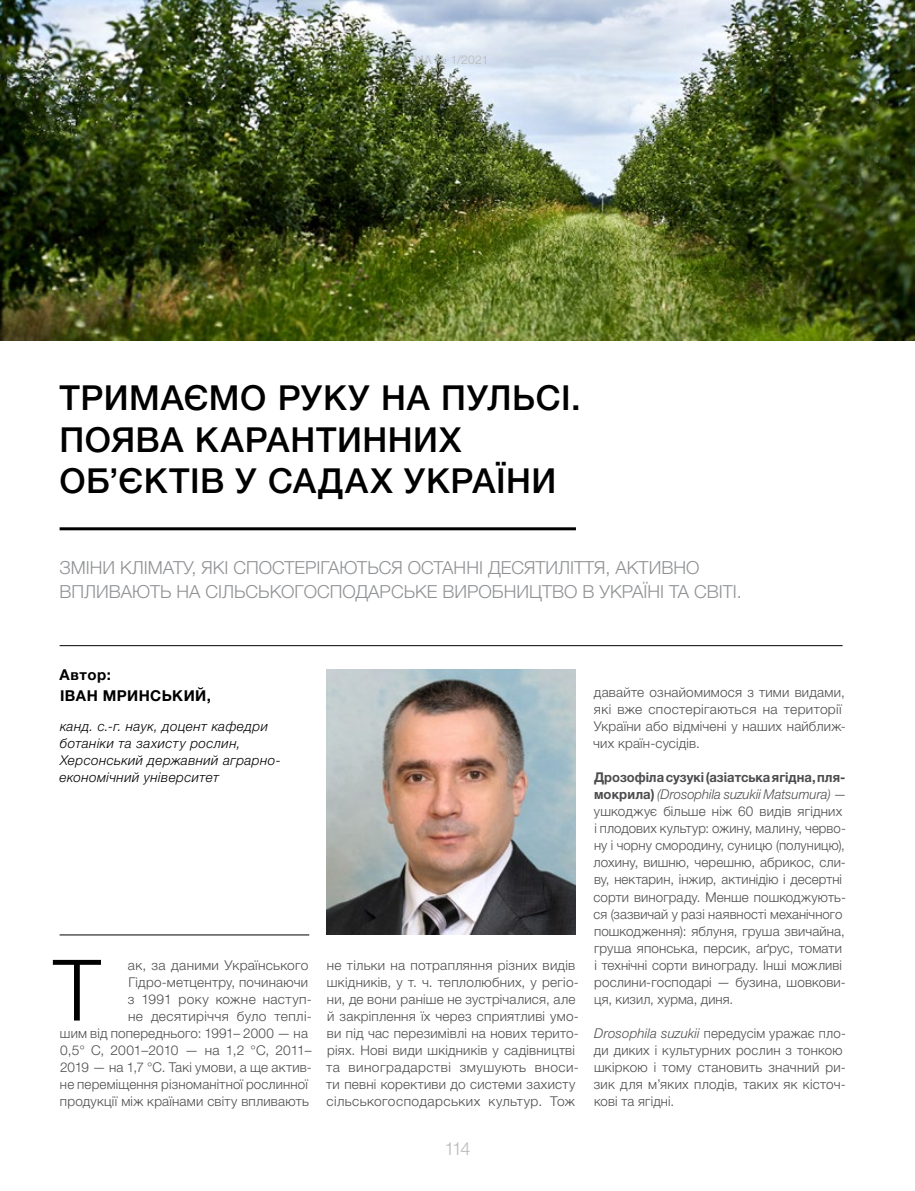
<style>
.page{position:relative;width:915px;height:1191px;background:#fff}
.page>*{position:absolute;margin:0;border:0;box-sizing:border-box;transform-origin:0 0}
.t1{font:300 84.9px "Helvetica Neue LTW1 G";color:#000}
.t2{font:500 34.5px/41.4px "Helvetica Neue LTW1 G";letter-spacing:.01em;color:#000}
.t3{font:300 18px/24px "Helvetica Neue LTW1 G";color:#8f9194}
.t4{font:300 18px "Helvetica Neue LTW1 G";color:#b7b9bb}
.t5{font:700 15px/20.7px "Helvetica Neue LTW1 G";letter-spacing:.03em;color:#000}
.t6{font:300 13.5px/17px "Helvetica Neue LTW1 G";letter-spacing:.015em;color:#4d4d4f}
.t7{font:italic 300 13.5px/17px "Helvetica Neue LTW1 G";letter-spacing:.035em;color:#000}
.t8{font:300 13.5px "Helvetica Neue LTW1 G";letter-spacing:-.005em;color:#4d4d4f}
.t9{font:300 12px "Helvetica Neue LTW1 G";letter-spacing:.02em;color:#b7b9bb}
.s1{font-weight:700}
.s2{font-style:italic}
</style>
<div class="page">
<img style="left:0;top:0;width:914px;height:340px">
<hr style="left:60px;top:645px;width:782px;height:1px;background:#000">
<hr style="left:60px;top:527px;width:515px;height:3px;background:#000">
<img style="left:326px;top:669px;width:249px;height:265px">
<hr style="left:60px;top:934px;width:249px;height:1px;background:#000">
<p class="t9" style="left:414px;top:52px;width:76px">МА № 1/2021</p>
<h2 class="t2" style="left:60px;top:377px;width:522px">ТРИМАЄМО РУКУ НА ПУЛЬСІ.<br>ПОЯВА КАРАНТИННИХ<br>ОБ’ЄКТІВ У САДАХ УКРАЇНИ</h2>
<h3 class="t3" style="left:60px;top:555px;width:683px">ЗМІНИ КЛІМАТУ, ЯКІ СПОСТЕРІГАЮТЬСЯ ОСТАННІ ДЕСЯТИЛІТТЯ, АКТИВНО<br>ВПЛИВАЮТЬ НА СІЛЬСЬКОГОСПОДАРСЬКЕ ВИРОБНИЦТВО В УКРАЇНІ ТА СВІТІ.</h3>
<p class="t5" style="left:60px;top:664px;width:153px">Автор:<br>ІВАН МРИНСЬКИЙ,</p>
<p class="t7" style="left:59px;top:718px;width:223px">канд. с.-г. наук, доцент кафедри ботаніки та захисту рослин,<br>Херсонський державний аграрно&shy;економічний університет</p>
<h1 class="t1" style="left:53px;top:938px;width:49px">Т</h1>
<p class="t6" style="left:128px;top:956px;width:182px">ак, за даними Українського</p>
<p class="t6" style="left:128px;top:973px;width:181px">Гідро-метцентру, починаючи</p>
<p class="t6" style="left:128px;top:990px;width:185px">з 1991 року кожне наступ-</p>
<p class="t6" style="left:128px;top:1007px;width:185px">не десятиріччя було теплі-</p>
<p class="t6" style="left:60px;top:1024px;width:249px">шим від попереднього: 1991– 2000 — на</p>
<p class="t8" style="left:60px;top:1041px;width:253px">0,5° С, 2001–2010 — на 1,2 °С, 2011–</p>
<p class="t6" style="left:60px;top:1058px;width:253px">2019 — на 1,7 °С. Такі умови, а ще актив-</p>
<p class="t6" style="left:60px;top:1075px;width:249px">не переміщення різноманітної рослинної</p>
<p class="t6" style="left:60px;top:1092px;width:250px">продукції між країнами світу впливають</p>
<p class="t6" style="left:326px;top:956px;width:254px">не тільки на потрапляння різних видів шкідників, у т. ч. теплолюбних, у регіо&shy;ни, де вони раніше не зустрічалися, але й закріплення їх через сприятливі умо&shy;ви під час перезимівлі на нових терито&shy;ріях. Нові види шкідників у садівництві та виноградарстві змушують вноси&shy;ти певні корективи до системи захисту сільськогосподарських культур. Тож</p>
<h3 class="t4" style="left:444px;top:1137px;width:28px">114</h3>
<p class="t6" style="left:593px;top:684px;width:254px">давайте ознайомимося з тими видами, які вже спостерігаються на території України або відмічені у наших найближ&shy;чих країн-сусідів.</p>
<p class="t6" style="left:593px;top:769px;width:254px"><span class="s1">Дрозофіла сузукі (азіатська ягідна, пля&shy;мокрила)</span> <span class="s2">(Drosophila suzukii Matsumura)</span> — ушкоджує більше ніж 60 видів ягідних і плодових культур: ожину, малину, черво&shy;ну і чорну смородину, суницю (полуницю), лохину, вишню, черешню, абрикос, сли&shy;ву, нектарин, інжир, актинідію і десертні сорти винограду. Менше пошкоджують&shy;ся (зазвичай у разі наявності механічного пошкодження): яблуня, груша звичайна, груша японська, персик, аґрус, томати і технічні сорти винограду. Інші можливі рослини-господарі — бузина, шовкови&shy;ця, кизил, хурма, диня.</p>
<p class="t6" style="left:593px;top:1024px;width:253px"><span class="s2">Drosophila suzukii</span> передусім уражає пло&shy;ди диких і культурних рослин з тонкою шкіркою і тому становить значний ри&shy;зик для м’яких плодів, таких як кісточ&shy;кові та ягідні.</p>
</div>
